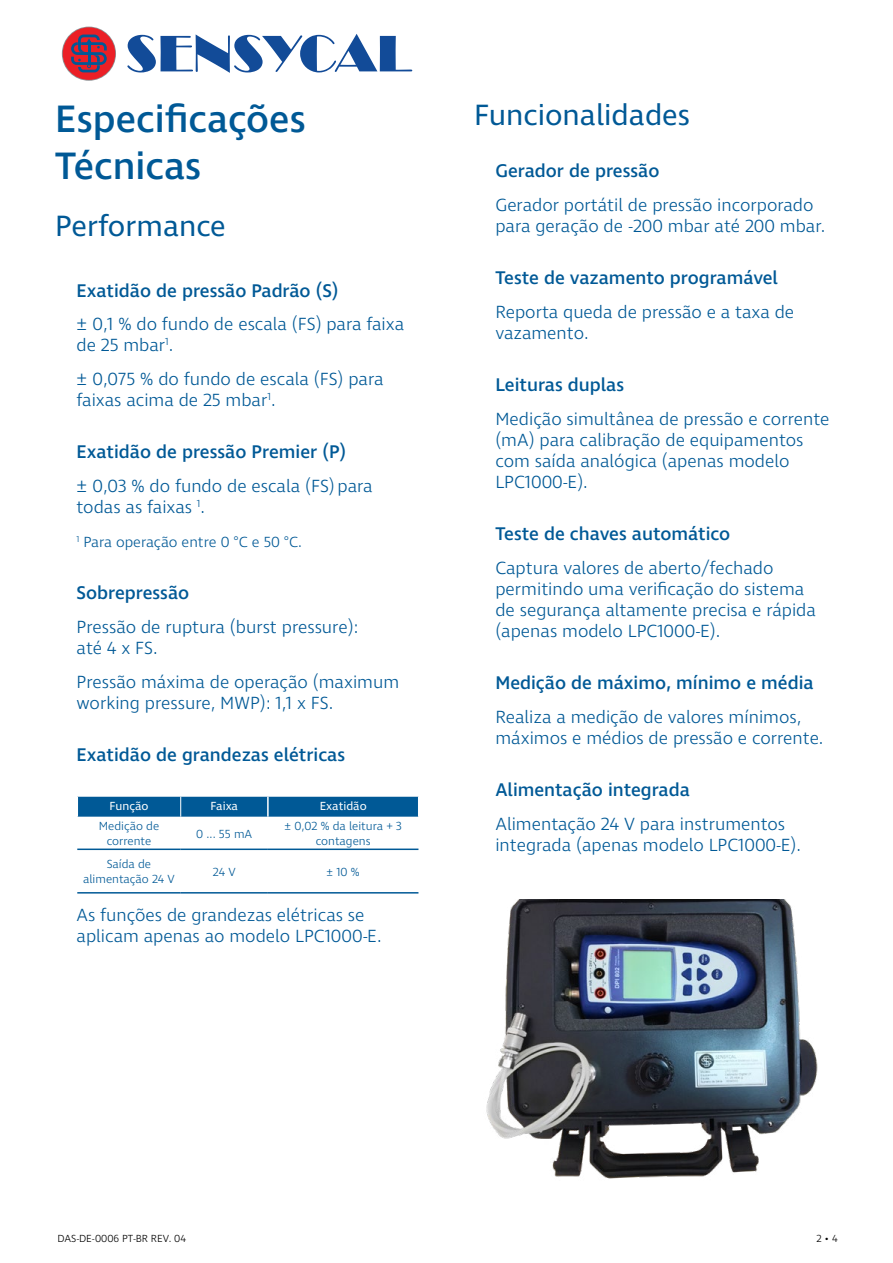
<style>
.page{position:relative;width:893px;height:1263px;background:#fff}
.page>*{position:absolute;margin:0;border:0;box-sizing:border-box;transform-origin:0 0}
.t1{font:500 39px/46.8px "Ingra";color:#005996}
.t2{font:30px "Ingra";color:#005996}
.t3{font:500 18.75px "Ingra";color:#005996}
.t4{font:300 18px/21px "Ingra";color:#005996}
.t5{font:300 15px "Ingra";color:#005996}
.t6{font:300 12px/15px "Ingra";color:#005996;text-align:center}
.t7{font:12px "Ingra";color:#fff}
.t8{font:300 10.5px "Ingra";color:#000}
.s1{font-size:19.5px}
</style>
<div class="page">
<svg style="left:62px;top:27px;width:54px;height:54px"></svg>
<div style="left:63px;top:27px;width:52px;height:53px;background:#eb1f26;border-radius:50%"></div>
<svg style="left:71px;top:35px;width:36px;height:37px"></svg>
<svg style="left:127px;top:34px;width:285px;height:39px"></svg>
<hr style="left:268px;top:892px;width:150px;height:1px;background:#005996">
<div style="left:77px;top:797px;width:342px;height:20px;background:#005996"></div>
<hr style="left:267px;top:797px;width:2px;height:20px;background:#fff">
<hr style="left:77px;top:892px;width:104px;height:1px;background:#005996">
<hr style="left:181px;top:892px;width:87px;height:1px;background:#005996">
<hr style="left:77px;top:848px;width:104px;height:2px;background:#005996">
<hr style="left:181px;top:848px;width:87px;height:2px;background:#005996">
<hr style="left:268px;top:848px;width:150px;height:2px;background:#005996">
<img style="left:486px;top:899px;width:332px;height:280px">
<h1 class="t1" style="left:55px;top:97px;width:252px">Especificações<br>Técnicas</h1>
<h2 class="t2" style="left:55px;top:207px;width:172px">Performance</h2>
<p class="t3" style="left:77px;top:279px;width:263px">Exatidão de pressão Padrão (S)</p>
<p class="t4" style="left:77px;top:315px;width:329px"><span class="s1">±</span> 0,1 % do fundo de escala (FS) para faixa de 25 mbar<sup>1</sup>.</p>
<p class="t4" style="left:77px;top:369px;width:308px"><span class="s1">±</span> 0,075 % do fundo de escala (FS) para faixas acima de 25 mbar<sup>1</sup>.</p>
<p class="t3" style="left:77px;top:440px;width:271px">Exatidão de pressão Premier (P)</p>
<p class="t4" style="left:77px;top:476px;width:298px"><span class="s1">±</span> 0,03 % do fundo de escala (FS) para todas as faixas <sup>1</sup>.</p>
<p class="t5" style="left:77px;top:533px;width:227px"><sup>1</sup> Para operação entre 0 °C e 50 °C.</p>
<p class="t3" style="left:77px;top:581px;width:114px">Sobrepressão</p>
<p class="t4" style="left:77px;top:617px;width:283px">Pressão de ruptura (burst pressure): até 4 x FS.</p>
<p class="t4" style="left:77px;top:672px;width:324px">Pressão máxima de operação (maximum working pressure, MWP): 1,1 x FS.</p>
<p class="t3" style="left:77px;top:743px;width:270px">Exatidão de grandezas elétricas</p>
<p class="t7" style="left:110px;top:799px;width:40px">Função</p>
<p class="t7" style="left:211px;top:799px;width:29px">Faixa</p>
<p class="t7" style="left:320px;top:799px;width:49px">Exatidão</p>
<p class="t6" style="left:99px;top:819px;width:62px">Medição de corrente</p>
<p class="t6" style="left:196px;top:827px;width:58px">0 ... 55 mA</p>
<p class="t6" style="left:285px;top:819px;width:119px">± 0,02 % da leitura + 3 contagens</p>
<p class="t6" style="left:83px;top:857px;width:93px">Saída de alimentação 24 V</p>
<p class="t6" style="left:213px;top:865px;width:24px">24 V</p>
<p class="t6" style="left:327px;top:865px;width:35px">± 10 %</p>
<p class="t4" style="left:77px;top:906px;width:307px">As funções de grandezas elétricas se aplicam apenas ao modelo LPC1000-E.</p>
<h2 class="t2" style="left:474px;top:96px;width:217px">Funcionalidades</h2>
<p class="t3" style="left:495px;top:159px;width:166px">Gerador de pressão</p>
<p class="t4" style="left:495px;top:195px;width:332px">Gerador portátil de pressão incorporado para geração de -200 mbar até 200 mbar.</p>
<p class="t3" style="left:495px;top:266px;width:284px">Teste de vazamento programável</p>
<p class="t4" style="left:495px;top:302px;width:300px">Reporta queda de pressão e a taxa de vazamento.</p>
<p class="t3" style="left:495px;top:373px;width:130px">Leituras duplas</p>
<p class="t4" style="left:495px;top:409px;width:336px">Medição simultânea de pressão e corrente (mA) para calibração de equipamentos com saída analógica (apenas modelo<br>LPC1000-E).</p>
<p class="t3" style="left:495px;top:522px;width:236px">Teste de chaves automático</p>
<p class="t4" style="left:495px;top:558px;width:322px">Captura valores de aberto/fechado permitindo uma verificação do sistema de segurança altamente precisa e rápida (apenas modelo LPC1000-E).</p>
<p class="t3" style="left:495px;top:671px;width:320px">Medição de máximo, mínimo e média</p>
<p class="t4" style="left:495px;top:707px;width:330px">Realiza a medição de valores mínimos, máximos e médios de pressão e corrente.</p>
<p class="t3" style="left:495px;top:778px;width:196px">Alimentação integrada</p>
<p class="t4" style="left:495px;top:814px;width:307px">Alimentação 24 V para instrumentos integrada (apenas modelo LPC1000-E).</p>
<p class="t8" style="left:57px;top:1232px;width:130px">DAS-DE-0006 PT-BR REV. 04</p>
<p class="t8" style="left:817px;top:1232px;width:23px">2 • 4</p>
</div>
